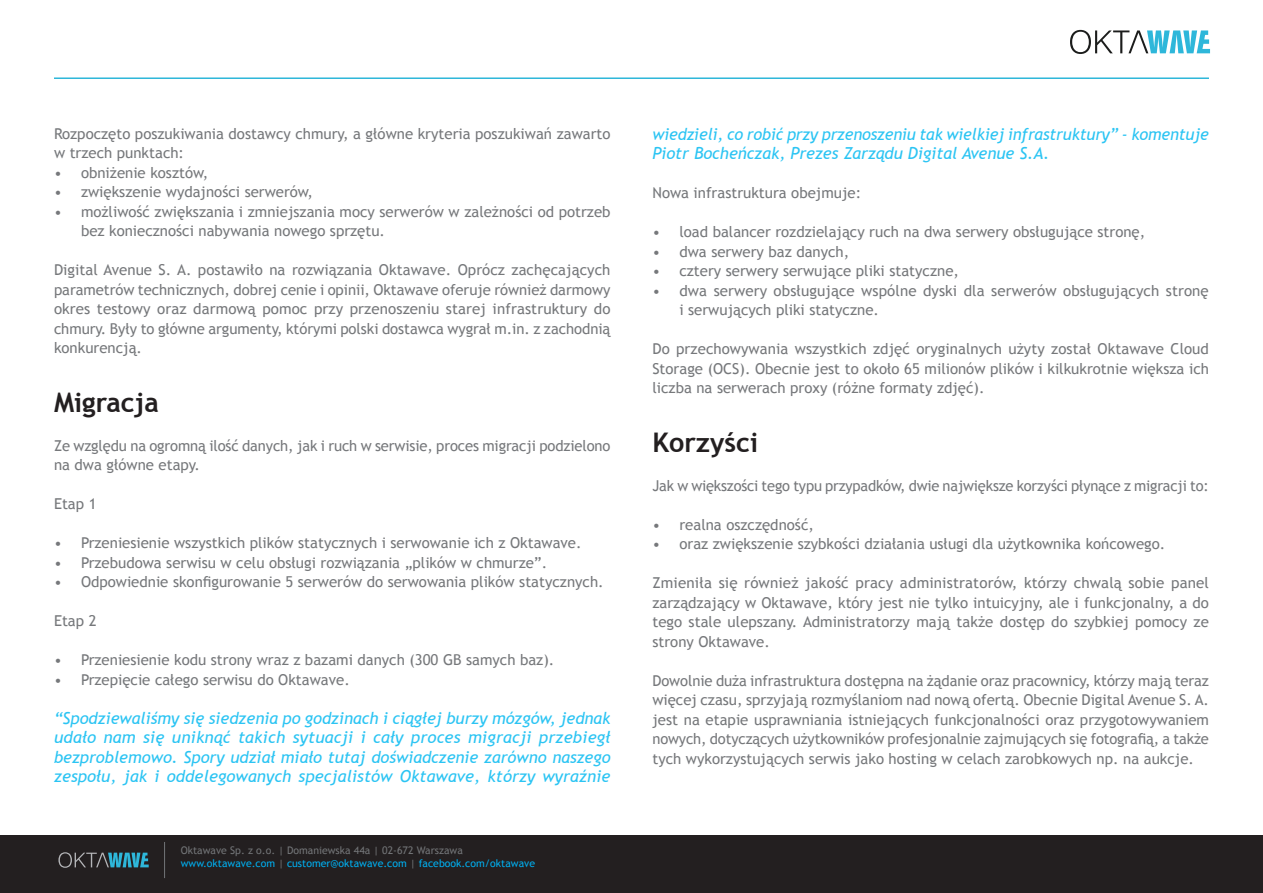
<style>
.page{position:relative;width:1263px;height:893px;background:#fff}
.page>*{position:absolute;margin:0;border:0;box-sizing:border-box;transform-origin:0 0}
.Styl_akapitowy_1{font:700 27px "Trebuchet MS";color:#231f20}
.Styl_akapitowy_1-2{font:italic 16.5px/19.5px "Trebuchet MS";color:#2bc4f3;text-align:justify}
.Styl_akapitowy_1-3{font:15px/19.5px "Trebuchet MS";color:#76787b}
.t1{font:10.5px "Trebuchet MS";color:#00aeef}
.t2{font:10.5px "Trebuchet MS";color:#727477}
.s1{color:#727477}
</style>
<div class="page">
<hr style="left:54px;top:77px;width:1155px;height:2px;background:#2eb7da">
<div style="left:0;top:835px;width:1263px;height:58px;background:#231f20"></div>
<svg style="left:1070px;top:30px;width:140px;height:24px"></svg>
<svg style="left:58px;top:852px;width:91px;height:16px"></svg>
<hr style="left:164px;top:842px;width:1px;height:36px;background:#727477">
<p class="Styl_akapitowy_1-3" style="left:54px;top:124px;width:558px">Rozpoczęto poszukiwania dostawcy chmury, a główne kryteria poszukiwań zawarto w trzech punktach:</p>
<p class="Styl_akapitowy_1-3" style="left:54px;top:163px;width:156px">• obniżenie kosztów,</p>
<p class="Styl_akapitowy_1-3" style="left:54px;top:182px;width:261px">• zwiększenie wydajności serwerów,</p>
<p class="Styl_akapitowy_1-3" style="left:81px;top:202px;width:531px;text-indent:-27px">• możliwość zwiększania i zmniejszania mocy serwerów w zależności od potrzeb bez konieczności nabywania nowego sprzętu.</p>
<p class="Styl_akapitowy_1-3" style="left:54px;top:260px;width:558px;text-align:justify">Digital Avenue S. A. postawiło na rozwiązania Oktawave. Oprócz zachęcających parametrów technicznych, dobrej cenie i opinii, Oktawave oferuje również darmowy okres testowy oraz darmową pomoc przy przenoszeniu starej infrastruktury do chmury. Były to główne argumenty, którymi polski dostawca wygrał m.in. z zachodnią konkurencją.</p>
<p class="Styl_akapitowy_1" style="left:54px;top:385px;width:106px">Migracja</p>
<p class="Styl_akapitowy_1-3" style="left:54px;top:436px;width:558px">Ze względu na ogromną ilość danych, jak i ruch w serwisie, proces migracji podzielono na dwa główne etapy.</p>
<p class="Styl_akapitowy_1-3" style="left:54px;top:494px;width:44px">Etap 1</p>
<p class="Styl_akapitowy_1-3" style="left:54px;top:533px;width:529px">• Przeniesienie wszystkich plików statycznych i serwowanie ich z Oktawave.</p>
<p class="Styl_akapitowy_1-3" style="left:54px;top:553px;width:495px">• Przebudowa serwisu w celu obsługi rozwiązania „plików w chmurze”.</p>
<p class="Styl_akapitowy_1-3" style="left:54px;top:572px;width:551px">• Odpowiednie skonfigurowanie 5 serwerów do serwowania plików statycznych.</p>
<p class="Styl_akapitowy_1-3" style="left:54px;top:611px;width:44px">Etap 2</p>
<p class="Styl_akapitowy_1-3" style="left:54px;top:650px;width:502px">• Przeniesienie kodu strony wraz z bazami danych (300 GB samych baz).</p>
<p class="Styl_akapitowy_1-3" style="left:54px;top:670px;width:297px">• Przepięcie całego serwisu do Oktawave.</p>
<p class="Styl_akapitowy_1-2" style="left:54px;top:708px;width:558px">“Spodziewaliśmy się siedzenia po godzinach i ciągłej burzy mózgów, jednak udało nam się uniknąć takich sytuacji i cały proces migracji przebiegł bezproblemowo. Spory udział miało tutaj doświadczenie zarówno naszego zespołu, jak i oddelegowanych specjalistów Oktawave, którzy wyraźnie</p>
<p class="t2" style="left:181px;top:844px;width:284px">Oktawave Sp. z o.o. | Domaniewska 44a | 02-672 Warszawa</p>
<p class="t1" style="left:181px;top:857px;width:356px">www.oktawave.com <span class="s1">|</span> customer@oktawave.com <span class="s1">|</span> facebook.com/oktawave</p>
<p class="Styl_akapitowy_1-2" style="left:652px;top:124px;width:558px">wiedzieli, co robić przy przenoszeniu tak wielkiej infrastruktury” - komentuje<br>Piotr Bocheńczak, Prezes Zarządu Digital Avenue S.A.</p>
<p class="Styl_akapitowy_1-3" style="left:652px;top:183px;width:210px">Nowa infrastruktura obejmuje:</p>
<p class="Styl_akapitowy_1-3" style="left:652px;top:222px;width:494px">• load balancer rozdzielający ruch na dwa serwery obsługujące stronę,</p>
<p class="Styl_akapitowy_1-3" style="left:652px;top:242px;width:198px">• dwa serwery baz danych,</p>
<p class="Styl_akapitowy_1-3" style="left:652px;top:261px;width:308px">• cztery serwery serwujące pliki statyczne,</p>
<p class="Styl_akapitowy_1-3" style="left:679px;top:281px;width:531px;text-indent:-27px">• dwa serwery obsługujące wspólne dyski dla serwerów obsługujących stronę i serwujących pliki statyczne.</p>
<p class="Styl_akapitowy_1-3" style="left:652px;top:339px;width:558px;text-align:justify">Do przechowywania wszystkich zdjęć oryginalnych użyty został Oktawave Cloud Storage (OCS). Obecnie jest to około 65 milionów plików i kilkukrotnie większa ich liczba na serwerach proxy (różne formaty zdjęć).</p>
<p class="Styl_akapitowy_1" style="left:652px;top:425px;width:107px">Korzyści</p>
<p class="Styl_akapitowy_1-3" style="left:652px;top:476px;width:558px">Jak w większości tego typu przypadków, dwie największe korzyści płynące z migracji to:</p>
<p class="Styl_akapitowy_1-3" style="left:652px;top:515px;width:163px">• realna oszczędność,</p>
<p class="Styl_akapitowy_1-3" style="left:652px;top:534px;width:514px">• oraz zwiększenie szybkości działania usługi dla użytkownika końcowego.</p>
<p class="Styl_akapitowy_1-3" style="left:652px;top:573px;width:558px;text-align:justify">Zmieniła się również jakość pracy administratorów, którzy chwalą sobie panel zarządzający w Oktawave, który jest nie tylko intuicyjny, ale i funkcjonalny, a do tego stale ulepszany. Administratorzy mają także dostęp do szybkiej pomocy ze strony Oktawave.</p>
<p class="Styl_akapitowy_1-3" style="left:652px;top:671px;width:558px;text-align:justify">Dowolnie duża infrastruktura dostępna na żądanie oraz pracownicy, którzy mają teraz więcej czasu, sprzyjają rozmyślaniom nad nową ofertą. Obecnie Digital Avenue S. A. jest na etapie usprawniania istniejących funkcjonalności oraz przygotowywaniem nowych, dotyczących użytkowników profesjonalnie zajmujących się fotografią, a także tych wykorzystujących serwis jako hosting w celach zarobkowych np. na aukcje.</p>
</div>
